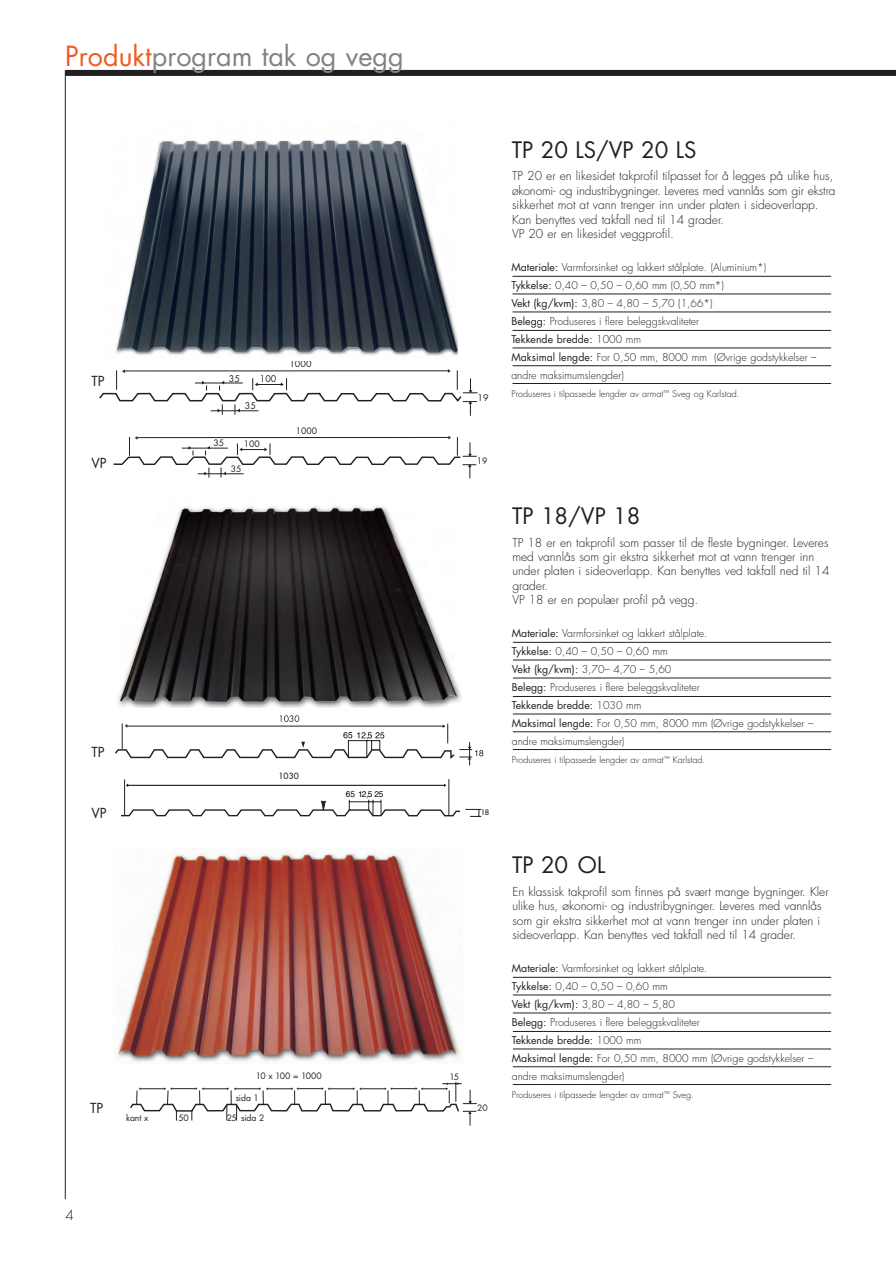
<style>
.page{position:relative;width:896px;height:1265px;background:#fff}
.page>*{position:absolute;margin:0;border:0;box-sizing:border-box;transform-origin:0 0}
.t1{font:27px "Futura Std";color:#808285}
.t2{font:22.05px "Futura Std";color:#231f20}
.t3{font:13.5px "Futura Std";color:#231f20}
.t4{font:300 13.5px "Futura Std";color:#231f20}
.t5{font:300 12px/14.4px "Futura Std";color:#231f20}
.t6{font:300 10.5px/18px "Futura Std";color:#231f20}
.t7{font:300 9px "Futura Std";color:#231f20}
.t8{font:9px "Futura Std";color:#231f20}
.t9{font:8.7px "Futura Std";color:#231f20}
.t10{font:8.55px "Futura Std";letter-spacing:-.02em;color:#231f20}
.t11{font:8.25px "Helvetica";color:#000}
.t12{font:8.25px "Futura Std";color:#000}
.t13{font:7.35px "Futura Std";color:#000}
.s1{color:#f15921}
.s2{font-weight:400}
</style>
<div class="page">
<div style="left:65px;top:70px;width:830px;height:6px;background:#231f20"></div>
<hr style="left:65px;top:70px;width:1px;height:1129px;background:#231f20">
<hr style="left:512px;top:977px;width:318px;height:1px;background:#231f20">
<hr style="left:512px;top:995px;width:318px;height:1px;background:#231f20">
<hr style="left:512px;top:1013px;width:318px;height:1px;background:#231f20">
<hr style="left:512px;top:1049px;width:318px;height:1px;background:#231f20">
<hr style="left:512px;top:1066px;width:318px;height:1px;background:#231f20">
<hr style="left:512px;top:1084px;width:318px;height:1px;background:#231f20">
<hr style="left:512px;top:1031px;width:318px;height:1px;background:#231f20">
<svg style="left:130px;top:1082px;width:346px;height:44px"></svg>
<img style="left:117px;top:852px;width:344px;height:211px">
<hr style="left:512px;top:642px;width:318px;height:1px;background:#231f20">
<hr style="left:512px;top:660px;width:318px;height:1px;background:#231f20">
<hr style="left:512px;top:678px;width:318px;height:1px;background:#231f20">
<hr style="left:512px;top:714px;width:318px;height:1px;background:#231f20">
<hr style="left:512px;top:732px;width:318px;height:1px;background:#231f20">
<hr style="left:512px;top:749px;width:318px;height:1px;background:#231f20">
<hr style="left:512px;top:696px;width:318px;height:1px;background:#231f20">
<img style="left:117px;top:505px;width:344px;height:203px">
<svg style="left:115px;top:715px;width:368px;height:50px"></svg>
<hr style="left:127px;top:785px;width:318px;height:1px;background:#000">
<svg style="left:121px;top:800px;width:360px;height:17px"></svg>
<hr style="left:448px;top:779px;width:1px;height:36px;background:#231f20">
<hr style="left:124px;top:779px;width:1px;height:36px;background:#231f20">
<hr style="left:512px;top:276px;width:318px;height:1px;background:#231f20">
<hr style="left:512px;top:294px;width:318px;height:1px;background:#231f20">
<hr style="left:512px;top:312px;width:318px;height:1px;background:#231f20">
<hr style="left:512px;top:348px;width:318px;height:1px;background:#231f20">
<hr style="left:512px;top:365px;width:318px;height:1px;background:#231f20">
<hr style="left:512px;top:383px;width:318px;height:1px;background:#231f20">
<hr style="left:512px;top:330px;width:318px;height:1px;background:#231f20">
<svg style="left:99px;top:369px;width:378px;height:47px"></svg>
<img style="left:115px;top:139px;width:342px;height:217px">
<svg style="left:113px;top:436px;width:363px;height:42px"></svg>
<h1 class="t1" style="left:65px;top:39px;width:340px"><span class="s1">Produkt</span>program tak og vegg</h1>
<h2 class="t2" style="left:511px;top:135px;width:174px">TP 20 LS/VP 20 LS</h2>
<p class="t5" style="left:512px;top:169px;width:325px">TP 20 er en likesidet takprofil tilpasset for å legges på ulike hus, økonomi- og industribygninger. Leveres med vannlås som gir ekstra sikkerhet mot at vann trenger inn under platen i sideoverlapp.<br>Kan benyttes ved takfall ned til 14 grader.<br>VP 20 er en likesidet veggprofil.</p>
<p class="t3" style="left:91px;top:372px;width:13px">TP</p>
<p class="t8" style="left:229px;top:373px;width:13px">35</p>
<p class="t8" style="left:260px;top:373px;width:18px">100</p>
<p class="t9" style="left:253px;top:376px;width:12px">35</p>
<p class="t8" style="left:245px;top:400px;width:13px">35</p>
<p class="t8" style="left:289px;top:358px;width:24px">1000</p>
<p class="t8" style="left:477px;top:392px;width:13px">19</p>
<p class="t6" style="left:511px;top:258px;width:306px"><span class="s2">Materiale:</span> Varmforsinket og lakkert stålplate. (Aluminium*)<br><span class="s2">Tykkelse:</span> 0,40 – 0,50 – 0,60 mm (0,50 mm*)<br><span class="s2">Vekt (kg/kvm):</span> 3,80 – 4,80 – 5,70 (1,66*)<br><span class="s2">Belegg:</span> Produseres i flere beleggskvaliteter<br><span class="s2">Tekkende bredde:</span> 1000 mm<br><span class="s2">Maksimal lengde:</span> For 0,50 mm, 8000 mm (Øvrige godstykkelser – andre maksimumslengder)</p>
<p class="t7" style="left:511px;top:388px;width:229px">Produseres i tilpassede lengder av armat<sup>™</sup> Sveg og Karlstad.</p>
<p class="t9" style="left:295px;top:425px;width:23px">1000</p>
<p class="t9" style="left:213px;top:437px;width:12px">35</p>
<p class="t9" style="left:244px;top:438px;width:17px">100</p>
<p class="t3" style="left:91px;top:455px;width:9px">VP</p>
<p class="t9" style="left:230px;top:463px;width:12px">35</p>
<p class="t9" style="left:476px;top:455px;width:12px">19</p>
<h2 class="t2" style="left:511px;top:501px;width:130px">TP 18/VP 18</h2>
<p class="t5" style="left:512px;top:535px;width:318px">TP 18 er en takprofil som passer til de fleste bygninger. Leveres med vannlås som gir ekstra sikkerhet mot at vann trenger inn under platen i sideoverlapp. Kan benyttes ved takfall ned til 14 grader.<br>VP 18 er en populær profil på vegg.</p>
<p class="t3" style="left:91px;top:743px;width:13px">TP</p>
<p class="t6" style="left:511px;top:624px;width:303px"><span class="s2">Materiale:</span> Varmforsinket og lakkert stålplate.<br><span class="s2">Tykkelse:</span> 0,40 – 0,50 – 0,60 mm<br><span class="s2">Vekt (kg/kvm):</span> 3,70– 4,70 – 5,60<br><span class="s2">Belegg:</span> Produseres i flere beleggskvaliteter<br><span class="s2">Tekkende bredde:</span> 1030 mm<br><span class="s2">Maksimal lengde:</span> For 0,50 mm, 8000 mm (Øvrige godstykkelser – andre maksimumslengder)</p>
<p class="t7" style="left:511px;top:754px;width:195px">Produseres i tilpassede lengder av armat<sup>™</sup> Karlstad.</p>
<p class="t12" style="left:278px;top:771px;width:22px">1030</p>
<p class="t11" style="left:345px;top:787px;width:39px">65 12,5 25</p>
<p class="t3" style="left:91px;top:804px;width:9px">VP</p>
<p class="t13" style="left:480px;top:808px;width:10px">18</p>
<h2 class="t2" style="left:511px;top:851px;width:81px">TP 20 OL</h2>
<p class="t5" style="left:512px;top:884px;width:318px">En klassisk takprofil som finnes på svært mange bygninger. Kler ulike hus, økonomi- og industribygninger. Leveres med vannlås som gir ekstra sikkerhet mot at vann trenger inn under platen i sideoverlapp. Kan benyttes ved takfall ned til 14 grader.</p>
<p class="t3" style="left:90px;top:1099px;width:13px">TP</p>
<p class="t10" style="left:256px;top:1071px;width:67px">10 x 100 = 1000</p>
<p class="t10" style="left:449px;top:1072px;width:11px">15</p>
<p class="t10" style="left:235px;top:1093px;width:25px">sida 1</p>
<p class="t10" style="left:126px;top:1112px;width:24px">kant x</p>
<p class="t10" style="left:178px;top:1112px;width:12px">50</p>
<p class="t10" style="left:227px;top:1112px;width:39px">25 sida 2</p>
<p class="t10" style="left:477px;top:1102px;width:12px">20</p>
<p class="t6" style="left:511px;top:959px;width:303px"><span class="s2">Materiale:</span> Varmforsinket og lakkert stålplate.<br><span class="s2">Tykkelse:</span> 0,40 – 0,50 – 0,60 mm<br><span class="s2">Vekt (kg/kvm):</span> 3,80 – 4,80 – 5,80<br><span class="s2">Belegg:</span> Produseres i flere beleggskvaliteter<br><span class="s2">Tekkende bredde:</span> 1000 mm<br><span class="s2">Maksimal lengde:</span> For 0,50 mm, 8000 mm (Øvrige godstykkelser – andre maksimumslengder)</p>
<p class="t7" style="left:511px;top:1089px;width:183px">Produseres i tilpassede lengder av armat<sup>™</sup> Sveg.</p>
<p class="t4" style="left:65px;top:1207px;width:10px">4</p>
</div>
